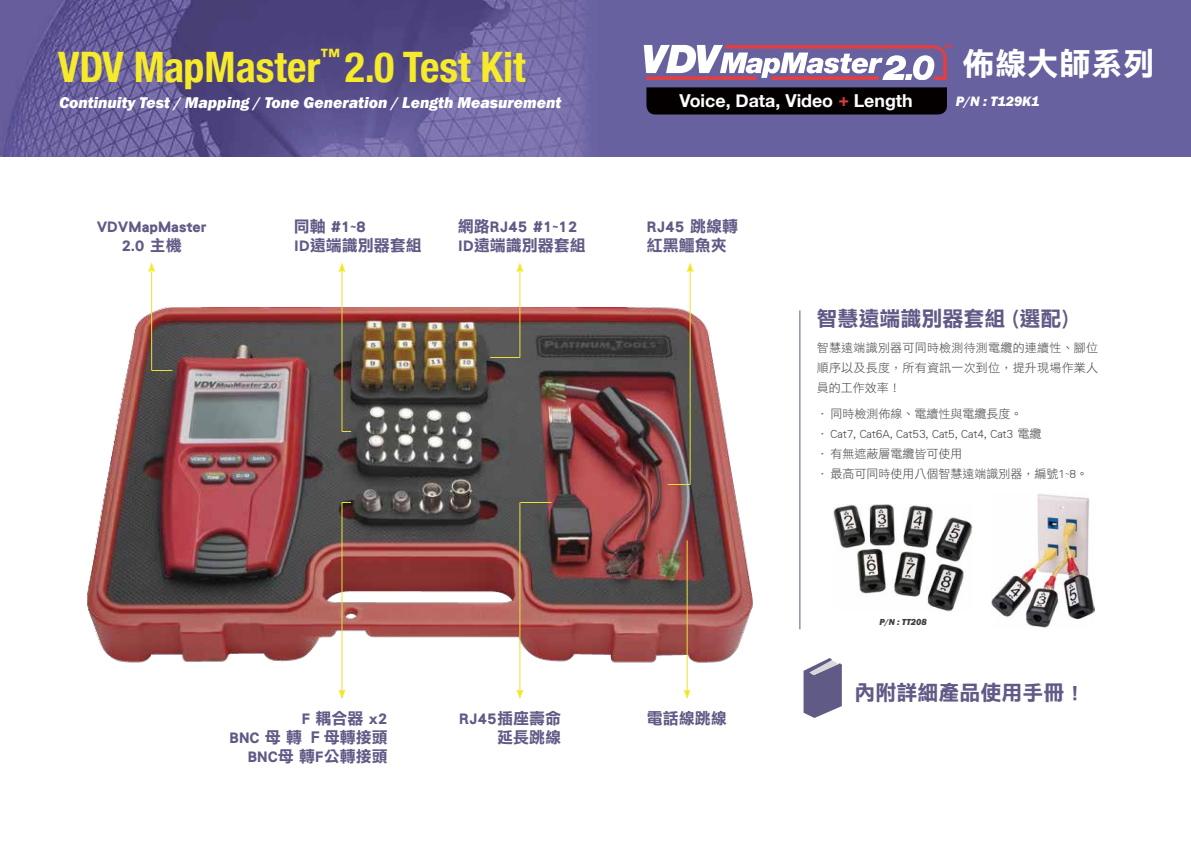
<style>
.page{position:relative;width:1191px;height:842px;background:#fff}
.page>*{position:absolute;margin:0;border:0;box-sizing:border-box;transform-origin:0 0}
.t1{font:700 condensed 42px "Helvetica Neue";color:#f5ea2b}
.t2{font:32px "DF Li Hei Std W7";color:#fff}
.t3{font:21px "DF Li Hei Std W7";color:#605a86}
.t4{font:700 condensed 19.8px "Helvetica Neue";color:#f5ea2b}
.t5{font:700 17.8px "Helvetica Neue";color:#fff}
.t6{font:16px/19.2px "DF Li Hei Std W7";color:#605a86}
.t7{font:italic 800 16px "Franklin Gothic";color:#fff}
.t8{font:italic 800 14px "Franklin Gothic";color:#fff}
.t9{font:12px/20px "DF Li Hei Std W3";color:#3e3e3f;text-align:justify}
.t10{font:italic 800 9px "Franklin Gothic";color:#3e3e3f}
.s1{color:#e13f41}
.s2{color:#68629f}
</style>
<div class="page">
<img style="left:0;top:0;width:1191px;height:157px">
<img style="left:87px;top:308px;width:666px;height:366px">
<div style="left:646px;top:87px;width:301px;height:27px;background:#040000"></div>
<svg style="left:644px;top:44px;width:308px;height:35px"></svg>
<svg style="left:148px;top:262px;width:7px;height:10px"></svg>
<svg style="left:338px;top:262px;width:7px;height:10px"></svg>
<svg style="left:338px;top:689px;width:7px;height:10px"></svg>
<svg style="left:516px;top:689px;width:7px;height:10px"></svg>
<svg style="left:683px;top:689px;width:7px;height:10px"></svg>
<svg style="left:516px;top:262px;width:7px;height:10px"></svg>
<svg style="left:686px;top:262px;width:7px;height:10px"></svg>
<hr style="left:151px;top:272px;width:1px;height:98px;background:#eae038">
<hr style="left:341px;top:267px;width:1px;height:164px;background:#eae038">
<hr style="left:341px;top:502px;width:1px;height:195px;background:#eae038">
<hr style="left:519px;top:267px;width:1px;height:90px;background:#eae038">
<hr style="left:519px;top:502px;width:1px;height:192px;background:#eae038">
<hr style="left:686px;top:540px;width:1px;height:154px;background:#eae038">
<hr style="left:689px;top:267px;width:1px;height:217px;background:#eae038">
<hr style="left:520px;top:502px;width:31px;height:1px;background:#eae038">
<hr style="left:490px;top:357px;width:30px;height:1px;background:#eae038">
<svg style="left:668px;top:484px;width:22px;height:1px"></svg>
<hr style="left:799px;top:310px;width:1px;height:319px;background:#5d5782">
<svg style="left:803px;top:658px;width:39px;height:60px"></svg>
<svg style="left:152px;top:370px;width:20px;height:1px"></svg>
<img style="left:991px;top:494px;width:103px;height:134px">
<img style="left:833px;top:504px;width:139px;height:107px">
<h1 class="t1" style="left:58px;top:33px;width:264px">VDV MapMaster</h1>
<h3 class="t4" style="left:320px;top:40px;width:21px">™</h3>
<h1 class="t1" style="left:345px;top:33px;width:182px">2.0 Test Kit</h1>
<h3 class="t7" style="left:59px;top:92px;width:504px">Continuity Test / Mapping / Tone Generation / Length Measurement</h3>
<h3 class="t5" style="left:679px;top:87px;width:235px">Voice, Data, Video <span class="s1">+</span> Length</h3>
<h3 class="t6" style="left:97px;top:216px;width:111px;text-align:center">VDVMapMaster<br>2.0 主機</h3>
<h3 class="t6" style="left:294px;top:216px;width:129px">同軸 #1~8<br>ID遠端識別器套組</h3>
<h3 class="t6" style="left:458px;top:216px;width:129px">網路RJ45 #1~12<br>ID遠端識別器套組</h3>
<h3 class="t6" style="left:647px;top:216px;width:93px">RJ45 跳線轉紅黑鱷魚夾</h3>
<h2 class="t2" style="left:962px;top:47px;width:193px">佈線大師系列</h2>
<p class="t8" style="left:955px;top:92px;width:85px">P/N : T129K1</p>
<h3 class="t3" style="left:816px;top:307px;width:253px">智慧遠端識別器套組 (選配)</h3>
<p class="t9" style="left:817px;top:337px;width:283px">智慧遠端識別器可同時檢測待測電纜的連續性、腳位順序以及長度，所有資訊一次到位，提升現場作業人員的工作效率！</p>
<p class="t9" style="left:816px;top:403px;width:273px;text-align:left"><span class="s2">‧</span> 同時檢測佈線、電續性與電纜長度。<br><span class="s2">‧</span> Cat7, Cat6A, Cat53, Cat5, Cat4, Cat3 電纜<br><span class="s2">‧</span> 有無遮蔽層電纜皆可使用<br><span class="s2">‧</span> 最高可同時使用八個智慧遠端識別器，編號1~8。</p>
<p class="t10" style="left:879px;top:616px;width:49px">P/N : TT208</p>
<h3 class="t6" style="left:229px;top:708px;width:160px;text-align:right">F 耦合器 x2<br>BNC 母 轉 Ｆ母轉接頭<br>BNC母 轉F公轉接頭</h3>
<h3 class="t6" style="left:459px;top:708px;width:103px;text-align:right">RJ45插座壽命延長跳線</h3>
<h3 class="t6" style="left:647px;top:708px;width:81px">電話線跳線</h3>
<h3 class="t3" style="left:854px;top:681px;width:225px">內附詳細產品使用手冊 !</h3>
</div>
